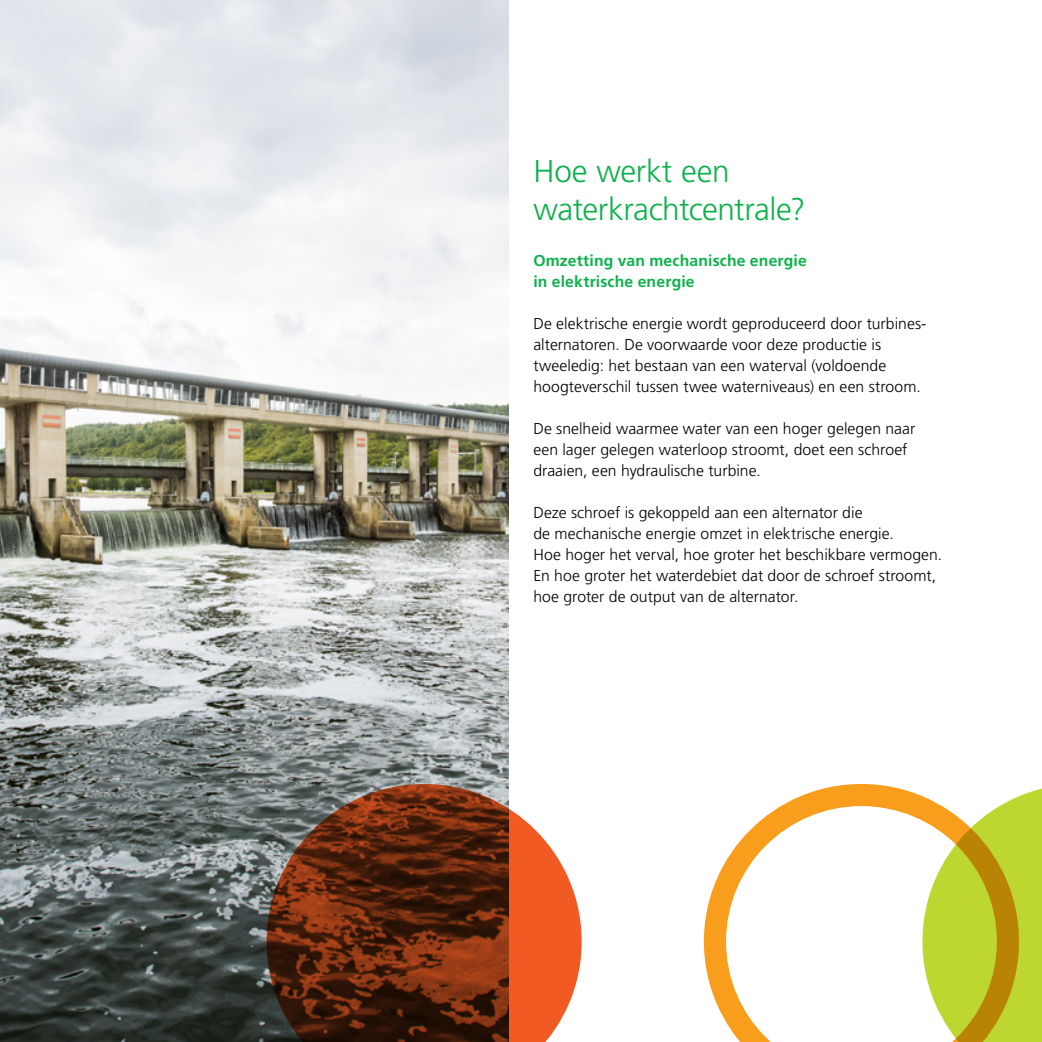
<style>
.page{position:relative;width:1042px;height:1042px;background:#fff}
.page>*{position:absolute;margin:0;border:0;box-sizing:border-box;transform-origin:0 0}
.t1{font:300 31.5px/37.8px "Frutiger LT Std";letter-spacing:-.01em;color:#0db14b}
.t2{font:300 15.75px/21px "Frutiger LT Std";letter-spacing:.005em;color:#000}
.t3{font:700 15.75px/21px "Frutiger LT Std";letter-spacing:.01em;color:#0db14b}
</style>
<div class="page">
<img style="left:0;top:0;width:508px;height:1042px">
<div style="left:1019px;top:788px;width:23px;height:254px;background:#bed630"></div>
<svg style="left:267px;top:784px;width:315px;height:258px;background:#7f432a"></svg>
<svg style="left:704px;top:784px;width:315px;height:258px"></svg>
<h1 class="t1" style="left:533px;top:153px;width:273px">Hoe werkt een waterkrachtcentrale?</h1>
<p class="t3" style="left:533px;top:250px;width:275px">Omzetting van mechanische energie in elektrische energie</p>
<p class="t2" style="left:533px;top:313px;width:395px">De elektrische energie wordt geproduceerd door turbines&shy;alternatoren. De voorwaarde voor deze productie is tweeledig: het bestaan van een waterval (voldoende hoogteverschil tussen twee waterniveaus) en een stroom.</p>
<p class="t2" style="left:533px;top:418px;width:383px">De snelheid waarmee water van een hoger gelegen naar een lager gelegen waterloop stroomt, doet een schroef draaien, een hydraulische turbine.</p>
<p class="t2" style="left:533px;top:502px;width:410px">Deze schroef is gekoppeld aan een alternator die<br>de mechanische energie omzet in elektrische energie.<br>Hoe hoger het verval, hoe groter het beschikbare vermogen.<br>En hoe groter het waterdebiet dat door de schroef stroomt, hoe groter de output van de alternator.</p>
</div>
